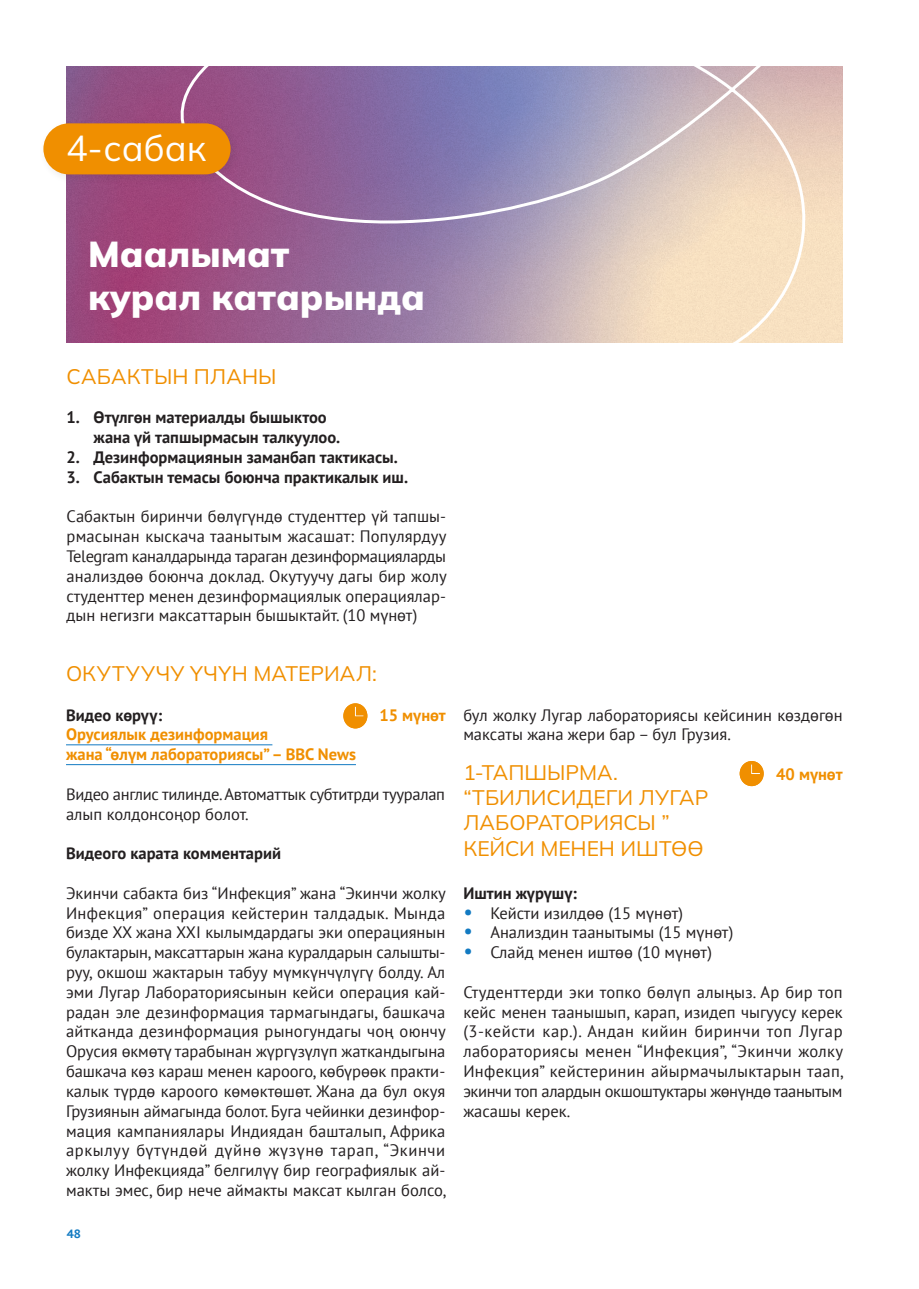
<style>
.page{position:relative;width:919px;height:1289px;background:#fff}
.page>*{position:absolute;margin:0;border:0;box-sizing:border-box;transform-origin:0 0}
.t1{font:200 36px "Mulish";color:#fff}
.t2{font:200 21px/25.2px "Mulish";color:#f08f00}
.t3{font:200 21px "Mulish";letter-spacing:.02em;color:#f08f00}
.t4{font:16.5px/19.8px "PT Sans";color:#231f20;text-align:justify}
.t5{font:700 16.5px/19.8px "PT Sans";color:#231f20}
.t6{font:700 16.5px "PT Sans";color:#f08f00}
.t7{font:16.5px/19.8px "PT Sans";letter-spacing:-.02em;color:#231f20}
.t8{font:700 12px "PT Sans Caption";color:#127ac2}
.s1{font-size:21px;color:#127ac2}
</style>
<div class="page">
<img style="left:67px;top:67px;width:68px;height:275px">
<svg style="left:135px;top:67px;width:707px;height:275px;background:#b394ab"></svg>
<div style="left:39px;top:118px;width:202px;height:68px;background:#231f20;opacity:.1"></div>
<div style="left:43px;top:123px;width:187px;height:51px;background:#f08f00;border-radius:26px"></div>
<hr style="left:66px;top:744px;width:206px;height:1px;background:#127ac2">
<hr style="left:66px;top:764px;width:290px;height:1px;background:#127ac2">
<svg style="left:343px;top:703px;width:24px;height:25px"></svg>
<svg style="left:739px;top:761px;width:24px;height:25px"></svg>
<p class="t1" style="left:66px;top:124px;width:141px">4-сабак</p>
<p class="t1" style="left:88px;top:229px;width:203px">Маалымат</p>
<p class="t1" style="left:88px;top:272px;width:338px">курал катарында</p>
<p class="t2" style="left:67px;top:363px;width:211px">САБАКТЫН ПЛАНЫ</p>
<p class="t5" style="left:94px;top:407px;width:248px;text-indent:-27px">1. Өтүлгөн материалды бышыктоо жана үй тапшырмасын талкуулоо.</p>
<p class="t5" style="left:67px;top:447px;width:333px">2. Дезинформациянын заманбап тактикасы.</p>
<p class="t5" style="left:67px;top:467px;width:343px">3. Сабактын темасы боюнча практикалык иш.</p>
<p class="t4" style="left:67px;top:506px;width:381px">Сабактын биринчи бөлүгүндө студенттер үй тапшы&shy;рмасынан кыскача таанытым жасашат: Популярдуу Telegram каналдарында тараган дезинформацияларды анализдөө боюнча доклад. Окутуучу дагы бир жолу студенттер менен дезинформациялык операциялар&shy;дын негизги максаттарын бышыктайт. (10 мүнөт)</p>
<p class="t3" style="left:66px;top:659px;width:312px">ОКУТУУЧУ ҮЧҮН МАТЕРИАЛ:</p>
<p class="t5" style="left:66px;top:704px;width:98px">Видео көрүү:</p>
<p class="t6" style="left:379px;top:703px;width:68px">15 мүнөт</p>
<p class="t6" style="left:66px;top:723px;width:204px">Орусиялык дезинформация</p>
<p class="t6" style="left:66px;top:743px;width:291px">жана “өлүм лабораториясы” – BBC News</p>
<p class="t7" style="left:66px;top:783px;width:380px">Видео англис тилинде. Автоматтык субтитрди тууралап алып колдонсоңор болот.</p>
<p class="t5" style="left:66px;top:843px;width:216px">Видеого карата комментарий</p>
<p class="t4" style="left:66px;top:882px;width:382px">Экинчи сабакта биз “Инфекция” жана “Экинчи жолку Инфекция” операция кейстерин талдадык. Мында бизде XX жана XXI кылымдардагы эки операциянын булактарын, максаттарын жана куралдарын салышты&shy;руу, окшош жактарын табуу мүмкүнчүлүгү болду. Ал эми Лугар Лабораториясынын кейси операция кай&shy;радан эле дезинформация тармагындагы, башкача айтканда дезинформация рыногундагы чоң оюнчу Орусия өкмөтү тарабынан жүргүзүлүп жаткандыгына башкача көз караш менен кароого, көбүрөөк практи&shy;калык түрдө кароого көмөктөшөт. Жана да бул окуя Грузиянын аймагында болот. Буга чейинки дезинфор&shy;мация кампаниялары Индиядан башталып, Африка аркылуу бүтүндөй дүйнө жүзүнө тарап, “Экинчи жолку Инфекцияда” белгилүү бир географиялык ай&shy;макты эмес, бир нече аймакты максат кылган болсо,</p>
<p class="t8" style="left:67px;top:1225px;width:16px">48</p>
<p class="t4" style="left:463px;top:704px;width:381px">бул жолку Лугар лабораториясы кейсинин көздөгөн максаты жана жери бар – бул Грузия.</p>
<p class="t2" style="left:463px;top:759px;width:156px">1-ТАПШЫРМА.</p>
<p class="t6" style="left:776px;top:763px;width:68px">40 мүнөт</p>
<p class="t2" style="left:463px;top:784px;width:247px">“ТБИЛИСИДЕГИ ЛУГАР<br>ЛАБОРАТОРИЯСЫ ”</p>
<p class="t2" style="left:463px;top:835px;width:242px">КЕЙСИ МЕНЕН ИШТӨӨ</p>
<p class="t5" style="left:463px;top:882px;width:115px">Иштин жүрүшү:</p>
<p class="t4" style="left:463px;top:902px;width:221px"><span class="s1">•</span> Кейсти изилдөө (15 мүнөт)</p>
<p class="t4" style="left:463px;top:922px;width:271px"><span class="s1">•</span> Анализдин таанытымы (15 мүнөт)</p>
<p class="t4" style="left:463px;top:942px;width:250px"><span class="s1">•</span> Слайд менен иштөө (10 мүнөт)</p>
<p class="t4" style="left:463px;top:981px;width:382px">Студенттерди эки топко бөлүп алыңыз. Ар бир топ кейс менен таанышып, карап, изидеп чыгуусу керек (3-кейсти кар.). Андан кийин биринчи топ Лугар лабораториясы менен “Инфекция”, “Экинчи жолку Инфекция” кейстеринин айырмачылыктарын таап, экинчи топ алардын окшоштуктары жөнүндө таанытым жасашы керек.</p>
</div>
